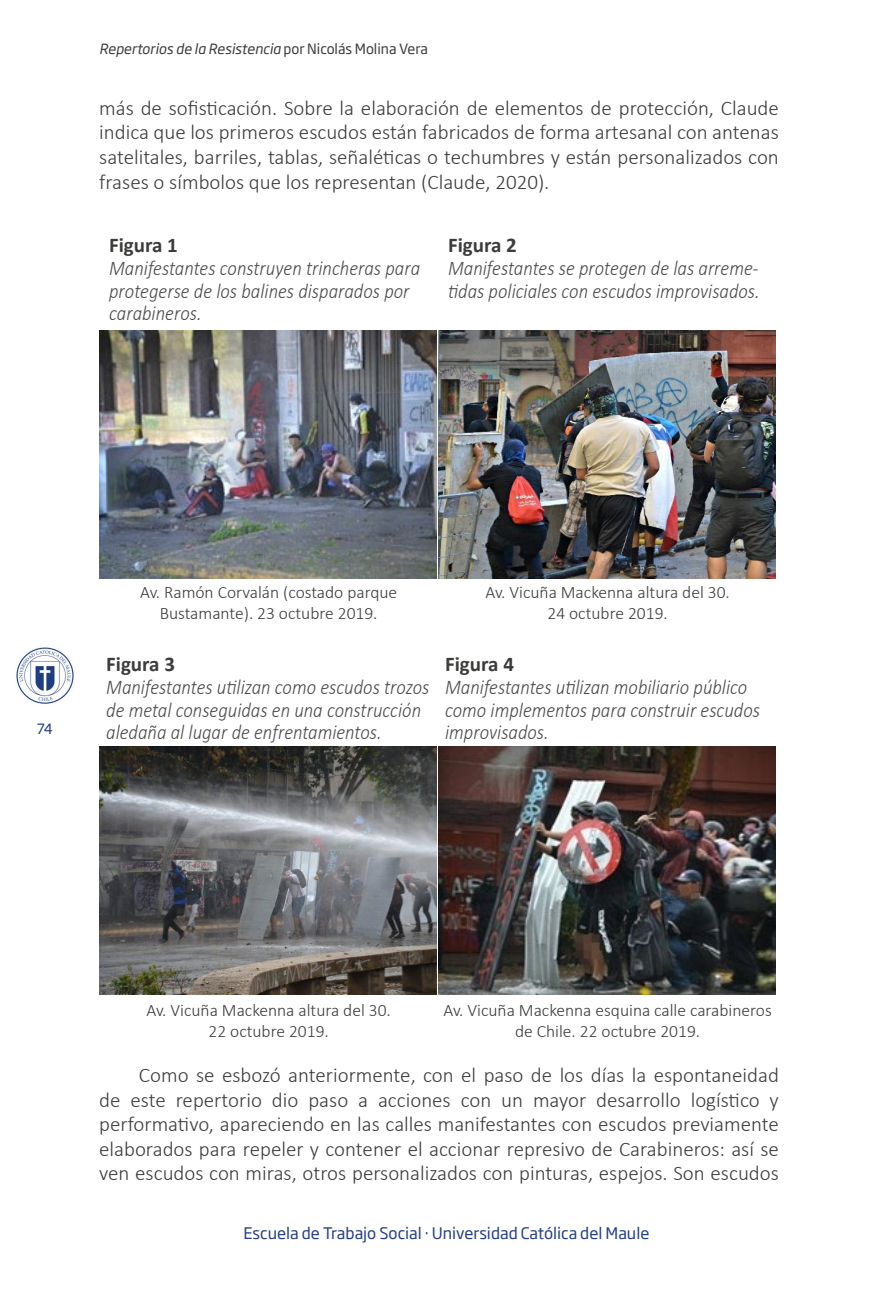
<style>
.page{position:relative;width:893px;height:1290px;background:#fff}
.page>*{position:absolute;margin:0;border:0;box-sizing:border-box;transform-origin:0 0}
.t1{font:300 21px/24.5px "Calibri";color:#3c3c3b;text-align:justify}
.t2{font:italic 300 21px/22.8px "Calibri";color:#4a4a49;scale:.89 1}
.t3{font:700 21px "Calibri";color:#3c3c3b}
.t4{font:300 17.5px/21px "Calibri";color:#3c3c3b;text-align:center}
.t5{font:15.75px "Soho Gothic Pro";color:#253e85}
.t6{font:italic 14px "Soho Gothic Pro";color:#3c3c3b}
.t7{font:14px "Soho Gothic Pro";color:#253e85}
.s1{font-style:normal}
</style>
<div class="page">
<img style="left:16px;top:647px;width:58px;height:57px">
<img style="left:99px;top:330px;width:676px;height:248px">
<img style="left:99px;top:746px;width:676px;height:248px">
<p class="t6" style="left:99px;top:38px;width:330px">Repertorios de la Resistencia <span class="s1">por Nicolás Molina Vera</span></p>
<p class="t1" style="left:99px;top:96px;width:681px">más de sofisticación. Sobre la elaboración de elementos de protección, Claude indica que los primeros escudos están fabricados de forma artesanal con antenas satelitales, barriles, tablas, señaléticas o techumbres y están personalizados con frases o símbolos que los representan (Claude, 2020).</p>
<p class="t3" style="left:109px;top:230px;width:70px">Figura 1</p>
<p class="t2" style="left:109px;top:256px;width:351px">Manifestantes construyen trincheras para protegerse de los balines disparados por carabineros.</p>
<p class="t3" style="left:448px;top:230px;width:70px">Figura 2</p>
<p class="t2" style="left:448px;top:256px;width:352px">Manifestantes se protegen de las arreme&shy;tidas policiales con escudos improvisados.</p>
<p class="t7" style="left:37px;top:717px;width:18px">74</p>
<p class="t4" style="left:140px;top:582px;width:259px">Av. Ramón Corvalán (costado parque<br>Bustamante). 23 octubre 2019.</p>
<p class="t4" style="left:485px;top:582px;width:246px">Av. Vicuña Mackenna altura del 30.<br>24 octubre 2019.</p>
<p class="t3" style="left:106px;top:649px;width:70px">Figura 3</p>
<p class="t2" style="left:106px;top:675px;width:365px">Manifestantes utilizan como escudos trozos de metal conseguidas en una construcción aledaña al lugar de enfrentamientos.</p>
<p class="t3" style="left:445px;top:649px;width:70px">Figura 4</p>
<p class="t2" style="left:445px;top:675px;width:355px">Manifestantes utilizan mobiliario público como implementos para construir escudos improvisados.</p>
<p class="t4" style="left:146px;top:999px;width:246px">Av. Vicuña Mackenna altura del 30.<br>22 octubre 2019.</p>
<p class="t4" style="left:443px;top:999px;width:330px">Av. Vicuña Mackenna esquina calle carabineros de Chile. 22 octubre 2019.</p>
<p class="t1" style="left:99px;top:1063px;width:681px;text-indent:40px">Como se esbozó anteriormente, con el paso de los días la espontaneidad de este repertorio dio paso a acciones con un mayor desarrollo logístico y performativo, apareciendo en las calles manifestantes con escudos previamente elaborados para repeler y contener el accionar represivo de Carabineros: así se ven escudos con miras, otros personalizados con pinturas, espejos. Son escudos</p>
<p class="t5" style="left:244px;top:1221px;width:407px">Escuela de Trabajo Social · Universidad Católica del Maule</p>
</div>
